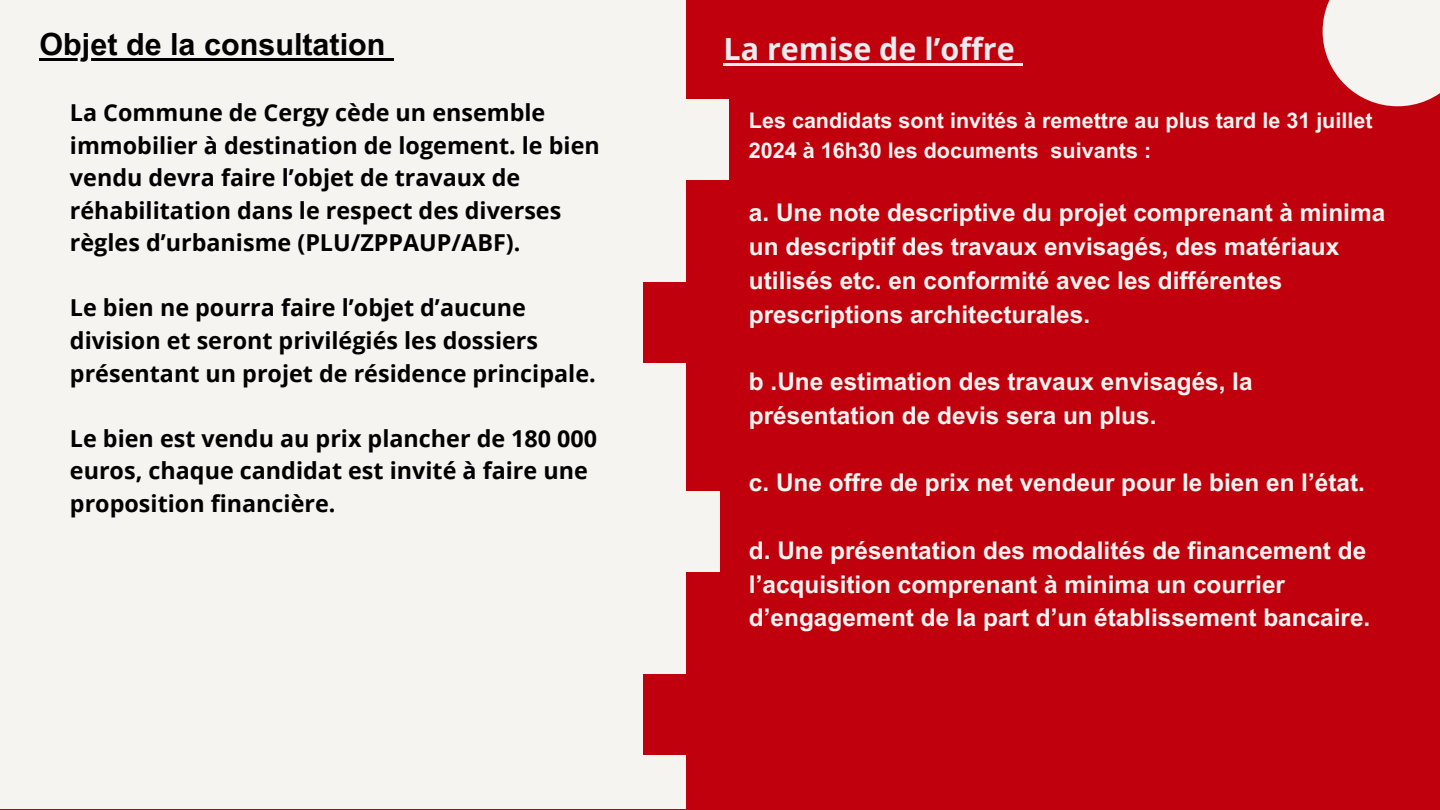
<style>
.page{position:relative;width:1440px;height:810px;background:#c0010d}
.page>*{position:absolute;margin:0;border:0;box-sizing:border-box;transform-origin:0 0}
.t1{font:700 30.5px "Arial MT Pro";color:#000}
.t2{font:700 30.5px "Open Sans";color:#ebecf0}
.t3{font:700 24.4px/33.8px "Arial MT Pro";color:#f6f4f1}
.t4{font:700 23.3px/32.5px "Open Sans";color:#000}
.t5{font:700 21.5px/30px "Arial MT Pro";color:#f6f4f1}
</style>
<div class="page">
<div style="left:1323px;top:0;width:117px;height:106px;background:#f6f4f1"></div>
<div style="left:0;top:0;width:686px;height:809px;background:#f6f4f1"></div>
<div style="left:643px;top:675px;width:85px;height:80px;background:#c0010d"></div>
<hr style="left:40px;top:58px;width:346px;height:3px;background:#000">
<svg style="left:386px;top:58px;width:8px;height:3px"></svg>
<div style="left:635px;top:491px;width:85px;height:81px;background:#f6f4f1"></div>
<div style="left:643px;top:282px;width:85px;height:80px;background:#c0010d"></div>
<div style="left:643px;top:99px;width:85px;height:80px;background:#f6f4f1"></div>
<hr style="left:724px;top:63px;width:291px;height:3px;background:#ebecf0">
<svg style="left:1015px;top:63px;width:8px;height:3px"></svg>
<h1 class="t1" style="left:40px;top:33px;width:348px">Objet de la consultation</h1>
<h2 class="t4" style="left:70px;top:96px;width:531px">La Commune de Cergy cède un ensemble immobilier à destination de logement. le bien vendu devra faire l’objet de travaux de réhabilitation dans le respect des diverses règles d’urbanisme (PLU/ZPPAUP/ABF).</h2>
<h2 class="t4" style="left:70px;top:291px;width:527px">Le bien ne pourra faire l’objet d’aucune division et seront privilégiés les dossiers présentant un projet de résidence principale.</h2>
<h2 class="t4" style="left:70px;top:421px;width:529px">Le bien est vendu au prix plancher de 180 000 euros, chaque candidat est invité à faire une proposition financière.</h2>
<h1 class="t2" style="left:724px;top:28px;width:293px">La remise de l’offre</h1>
<p class="t5" style="left:749px;top:108px;width:625px">Les candidats sont invités à remettre au plus tard le 31 juillet<br>2024 à 16h30 les documents suivants :</p>
<h2 class="t3" style="left:749px;top:199px;width:638px">a. Une note descriptive du projet comprenant à minima un descriptif des travaux envisagés, des matériaux utilisés etc. en conformité avec les différentes prescriptions architecturales.</h2>
<h2 class="t3" style="left:749px;top:368px;width:505px">b .Une estimation des travaux envisagés, la présentation de devis sera un plus.</h2>
<h2 class="t3" style="left:749px;top:469px;width:618px">c. Une offre de prix net vendeur pour le bien en l’état.</h2>
<h2 class="t3" style="left:749px;top:536px;width:623px">d. Une présentation des modalités de financement de l’acquisition comprenant à minima un courrier d’engagement de la part d’un établissement bancaire.</h2>
</div>
